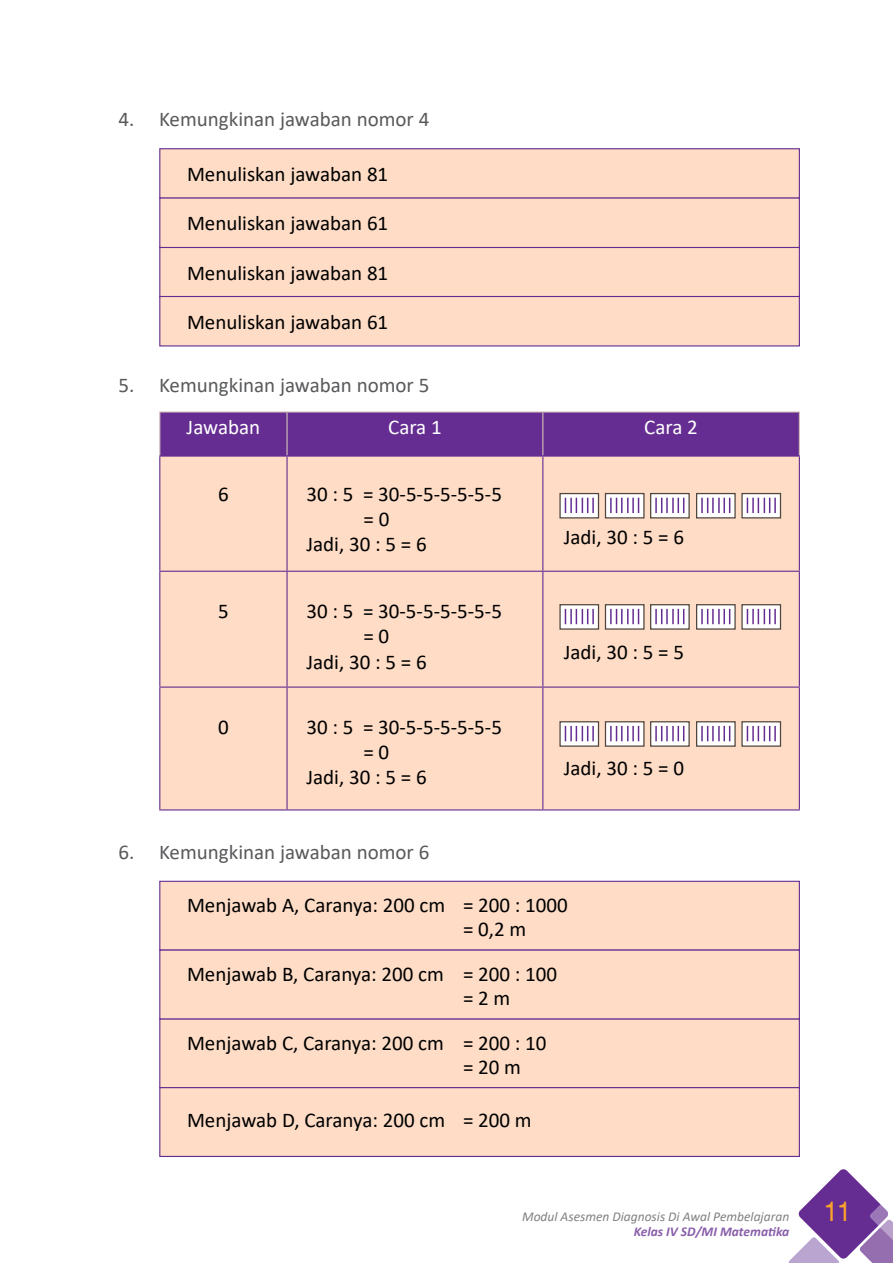
<style>
.page{position:relative;width:893px;height:1263px;background:#fff}
.page>*{position:absolute;margin:0;border:0;box-sizing:border-box;transform-origin:0 0}
.t1{font:27px "Helvetica";color:#faa22c}
.t2{font:21px/24px "Calibri";color:#000}
.t3{font:21px "Calibri";color:#58595b}
.t4{font:21px "Calibri";color:#fff}
.t5{font:italic 13.5px "Calibri";color:#58595b}
.t6{font:italic 700 13.5px "Calibri";color:#652d91}
</style>
<div class="page">
<svg style="left:788px;top:1169px;width:105px;height:94px"></svg>
<div style="left:159px;top:148px;width:641px;height:51px;background:#fedcc6;border:1px solid #652d91"></div>
<div style="left:159px;top:881px;width:641px;height:70px;background:#fedcc6;border:1px solid #652d91"></div>
<div style="left:159px;top:1018px;width:641px;height:70px;background:#fedcc6;border:1px solid #652d91"></div>
<div style="left:159px;top:949px;width:641px;height:70px;background:#fedcc6;border:1px solid #652d91"></div>
<div style="left:159px;top:1087px;width:641px;height:70px;background:#fedcc6;border:1px solid #652d91"></div>
<div style="left:159px;top:247px;width:641px;height:50px;background:#fedcc6"></div>
<div style="left:159px;top:197px;width:641px;height:51px;background:#fedcc6;border:1px solid #652d91"></div>
<div style="left:159px;top:296px;width:641px;height:50px;background:#fedcc6;border:1px solid #652d91"></div>
<div style="left:160px;top:413px;width:639px;height:42px;background:#652d91"></div>
<div style="left:160px;top:457px;width:639px;height:352px;background:#fedcc6"></div>
<hr style="left:287px;top:411px;width:256px;height:2px;background:#d6c0bb">
<hr style="left:543px;top:411px;width:257px;height:2px;background:#d6c0bb">
<hr style="left:542px;top:413px;width:1px;height:42px;background:#d6c0bb">
<hr style="left:799px;top:413px;width:1px;height:42px;background:#d6c0bb">
<hr style="left:159px;top:411px;width:128px;height:2px;background:#d6c0bb">
<hr style="left:159px;top:413px;width:1px;height:42px;background:#d6c0bb">
<hr style="left:286px;top:413px;width:2px;height:42px;background:#d6c0bb">
<hr style="left:543px;top:455px;width:257px;height:2px;background:#652d91">
<hr style="left:799px;top:457px;width:1px;height:114px;background:#652d91">
<hr style="left:543px;top:571px;width:257px;height:1px;background:#652d91">
<hr style="left:799px;top:572px;width:1px;height:114px;background:#652d91">
<hr style="left:543px;top:686px;width:257px;height:2px;background:#652d91">
<hr style="left:799px;top:688px;width:1px;height:121px;background:#652d91">
<hr style="left:543px;top:809px;width:257px;height:1px;background:#652d91">
<hr style="left:287px;top:455px;width:256px;height:2px;background:#652d91">
<hr style="left:542px;top:457px;width:1px;height:114px;background:#652d91">
<hr style="left:287px;top:571px;width:256px;height:1px;background:#652d91">
<hr style="left:542px;top:572px;width:1px;height:114px;background:#652d91">
<hr style="left:287px;top:686px;width:256px;height:2px;background:#652d91">
<hr style="left:542px;top:688px;width:1px;height:121px;background:#652d91">
<hr style="left:287px;top:809px;width:256px;height:1px;background:#652d91">
<hr style="left:159px;top:455px;width:128px;height:2px;background:#652d91">
<hr style="left:159px;top:457px;width:1px;height:114px;background:#652d91">
<hr style="left:286px;top:457px;width:2px;height:114px;background:#652d91">
<hr style="left:159px;top:571px;width:128px;height:1px;background:#652d91">
<hr style="left:159px;top:572px;width:1px;height:114px;background:#652d91">
<hr style="left:286px;top:572px;width:2px;height:114px;background:#652d91">
<hr style="left:159px;top:686px;width:128px;height:2px;background:#652d91">
<hr style="left:159px;top:688px;width:1px;height:121px;background:#652d91">
<hr style="left:286px;top:688px;width:2px;height:121px;background:#652d91">
<hr style="left:159px;top:809px;width:128px;height:1px;background:#652d91">
<div style="left:696px;top:493px;width:40px;height:25px;background:#fff;border:1px solid #50463c"></div>
<svg style="left:701px;top:498px;width:29px;height:15px"></svg>
<div style="left:741px;top:493px;width:40px;height:25px;background:#fff;border:1px solid #50463c"></div>
<svg style="left:747px;top:498px;width:29px;height:15px"></svg>
<div style="left:559px;top:493px;width:40px;height:25px;background:#fff;border:1px solid #50463c"></div>
<svg style="left:565px;top:498px;width:29px;height:15px"></svg>
<div style="left:605px;top:493px;width:40px;height:25px;background:#fff;border:1px solid #50463c"></div>
<svg style="left:610px;top:498px;width:29px;height:15px"></svg>
<div style="left:650px;top:493px;width:40px;height:25px;background:#fff;border:1px solid #50463c"></div>
<svg style="left:655px;top:498px;width:29px;height:15px"></svg>
<div style="left:696px;top:604px;width:40px;height:26px;background:#fff;border:1px solid #50463c"></div>
<svg style="left:701px;top:609px;width:29px;height:15px"></svg>
<div style="left:741px;top:604px;width:40px;height:26px;background:#fff;border:1px solid #50463c"></div>
<svg style="left:747px;top:609px;width:29px;height:15px"></svg>
<div style="left:559px;top:604px;width:40px;height:26px;background:#fff;border:1px solid #50463c"></div>
<svg style="left:565px;top:609px;width:29px;height:15px"></svg>
<div style="left:605px;top:604px;width:40px;height:26px;background:#fff;border:1px solid #50463c"></div>
<svg style="left:610px;top:609px;width:29px;height:15px"></svg>
<div style="left:650px;top:604px;width:40px;height:26px;background:#fff;border:1px solid #50463c"></div>
<svg style="left:655px;top:609px;width:29px;height:15px"></svg>
<div style="left:696px;top:721px;width:40px;height:26px;background:#fff;border:1px solid #50463c"></div>
<svg style="left:701px;top:726px;width:29px;height:15px"></svg>
<div style="left:741px;top:721px;width:40px;height:26px;background:#fff;border:1px solid #50463c"></div>
<svg style="left:747px;top:726px;width:29px;height:15px"></svg>
<div style="left:559px;top:721px;width:40px;height:26px;background:#fff;border:1px solid #50463c"></div>
<svg style="left:565px;top:726px;width:29px;height:15px"></svg>
<div style="left:605px;top:721px;width:40px;height:26px;background:#fff;border:1px solid #50463c"></div>
<svg style="left:610px;top:726px;width:29px;height:15px"></svg>
<div style="left:650px;top:721px;width:40px;height:26px;background:#fff;border:1px solid #50463c"></div>
<svg style="left:655px;top:726px;width:29px;height:15px"></svg>
<p class="t3" style="left:119px;top:105px;width:312px">4. Kemungkinan jawaban nomor 4</p>
<p class="t2" style="left:187px;top:162px;width:203px">Menuliskan jawaban 81</p>
<p class="t2" style="left:187px;top:211px;width:203px">Menuliskan jawaban 61</p>
<p class="t2" style="left:187px;top:260px;width:203px">Menuliskan jawaban 81</p>
<p class="t2" style="left:187px;top:309px;width:203px">Menuliskan jawaban 61</p>
<p class="t3" style="left:119px;top:370px;width:312px">5. Kemungkinan jawaban nomor 5</p>
<p class="t4" style="left:187px;top:412px;width:75px">Jawaban</p>
<p class="t4" style="left:388px;top:412px;width:55px">Cara 1</p>
<p class="t4" style="left:644px;top:412px;width:55px">Cara 2</p>
<p class="t2" style="left:218px;top:481px;width:12px">6</p>
<p class="t2" style="left:306px;top:481px;width:197px">30 : 5 = 30-5-5-5-5-5-5</p>
<p class="t2" style="left:363px;top:506px;width:27px">= 0</p>
<p class="t2" style="left:306px;top:532px;width:122px">Jadi, 30 : 5 = 6</p>
<p class="t2" style="left:564px;top:524px;width:122px">Jadi, 30 : 5 = 6</p>
<p class="t2" style="left:218px;top:599px;width:12px">5</p>
<p class="t2" style="left:306px;top:599px;width:197px">30 : 5 = 30-5-5-5-5-5-5</p>
<p class="t2" style="left:363px;top:624px;width:27px">= 0</p>
<p class="t2" style="left:306px;top:649px;width:122px">Jadi, 30 : 5 = 6</p>
<p class="t2" style="left:218px;top:714px;width:12px">0</p>
<p class="t2" style="left:306px;top:714px;width:197px">30 : 5 = 30-5-5-5-5-5-5</p>
<p class="t2" style="left:363px;top:740px;width:27px">= 0</p>
<p class="t2" style="left:306px;top:765px;width:122px">Jadi, 30 : 5 = 6</p>
<p class="t3" style="left:119px;top:837px;width:312px">6. Kemungkinan jawaban nomor 6</p>
<p class="t2" style="left:564px;top:640px;width:122px">Jadi, 30 : 5 = 5</p>
<p class="t2" style="left:564px;top:755px;width:122px">Jadi, 30 : 5 = 0</p>
<p class="t2" style="left:463px;top:892px;width:106px;text-indent:-276px">Menjawab A, Caranya: 200 cm = 200 : 1000 = 0,2 m</p>
<p class="t2" style="left:463px;top:961px;width:96px;text-indent:-276px">Menjawab B, Caranya: 200 cm = 200 : 100 = 2 m</p>
<p class="t2" style="left:463px;top:1030px;width:85px;text-indent:-276px">Menjawab C, Caranya: 200 cm = 200 : 10 = 20 m</p>
<p class="t2" style="left:187px;top:1108px;width:346px">Menjawab D, Caranya: 200 cm = 200 m</p>
<p class="t5" style="left:522px;top:1207px;width:269px">Modul Asesmen Diagnosis Di Awal Pembelajaran</p>
<p class="t1" style="left:823px;top:1195px;width:30px">11</p>
<p class="t6" style="left:634px;top:1222px;width:157px">Kelas IV SD/MI Matematika</p>
</div>
